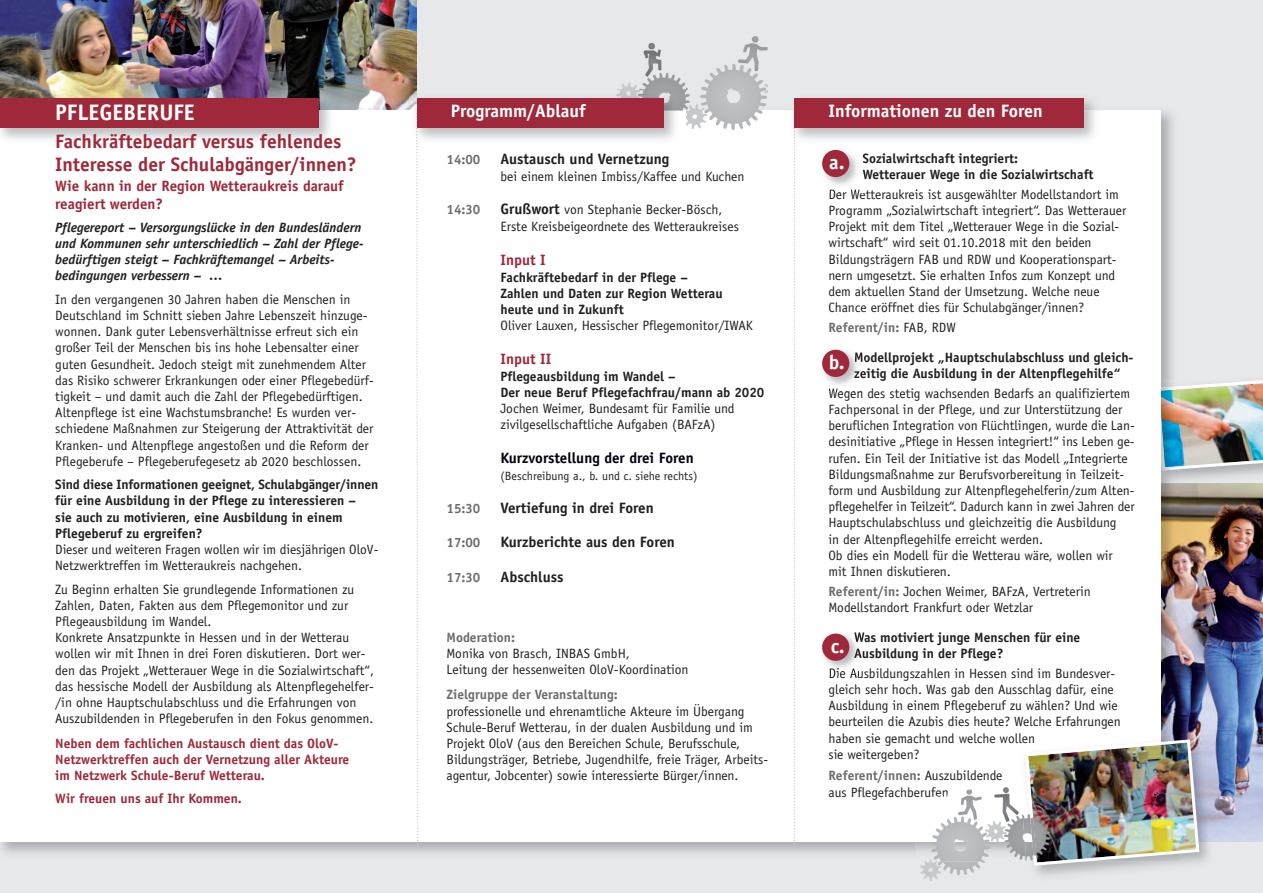
<style>
.page{position:relative;width:1263px;height:893px;background:#e7e8e9}
.page>*{position:absolute;margin:0;border:0;box-sizing:border-box;transform-origin:0 0}
.t1{font:700 22.5px "Officina Sans";color:#fff}
.t2{font:700 19.8px "Officina Sans";color:#fff}
.t3{font:700 19.5px/23.4px "Officina Sans";color:#9f293a}
.t4{font:700 18px "Officina Sans";color:#fff}
.t5{font:700 15px "Officina Sans";color:#231f20}
.t6{font:700 15px/18px "Officina Sans";color:#9f293a}
.t7{font:700 15px "Officina Sans";color:#000012}
.t8{font:13.5px/16.2px "Officina Sans";color:#231f20}
.t9{font:700 13.5px/16.2px "Officina Sans";color:#231f20}
.t10{font:italic 700 13.5px/16.2px "Officina Sans";color:#231f20}
.t11{font:700 13.5px/16.2px "Officina Sans";color:#9f293a}
.t12{font:700 13.5px "Officina Sans";color:#6c6d70}
.t13{font:12px "Officina Sans";color:#231f20}
.s1{font-weight:700;font-size:15px}
.s2{color:#6c6d70}
.s3{font-weight:400}
.s4{font-weight:700;color:#6c6d70}
</style>
<div class="page">
<img style="left:1180px;top:489px;width:83px;height:353px">
<img style="left:1180px;top:378px;width:83px;height:94px">
<img style="left:0;top:0;width:417px;height:104px">
<img style="left:617px;top:36px;width:150px;height:68px">
<img style="left:1161px;top:491px;width:19px;height:243px">
<img style="left:1161px;top:386px;width:19px;height:84px">
<img style="left:1161px;top:389px;width:19px;height:78px">
<img style="left:338px;top:104px;width:72px;height:7px">
<div style="left:0;top:111px;width:1161px;height:731px;background:#fff"></div>
<svg style="left:794px;top:146px;width:1px;height:701px"></svg>
<img style="left:616px;top:91px;width:67px;height:20px">
<svg style="left:410px;top:91px;width:9px;height:756px"></svg>
<img style="left:410px;top:111px;width:265px;height:35px">
<img style="left:416px;top:110px;width:1px;height:36px">
<div style="left:417px;top:98px;width:246px;height:30px;background:#9f293a"></div>
<img style="left:0;top:91px;width:338px;height:48px">
<div style="left:0;top:98px;width:319px;height:30px;background:#9f293a"></div>
<img style="left:794px;top:128px;width:1px;height:18px">
<div style="left:794px;top:98px;width:290px;height:30px;background:#9f293a"></div>
<img style="left:686px;top:104px;width:81px;height:26px">
<img style="left:1180px;top:731px;width:37px;height:111px">
<img style="left:822px;top:633px;width:35px;height:43px">
<svg style="left:854px;top:632px;width:10px;height:10px"></svg>
<svg style="left:854px;top:648px;width:10px;height:10px"></svg>
<img style="left:830px;top:668px;width:33px;height:8px">
<div style="left:822px;top:634px;width:27px;height:27px;background:#9f293a;border-radius:50%"></div>
<img style="left:822px;top:349px;width:35px;height:36px">
<svg style="left:855px;top:352px;width:8px;height:11px"></svg>
<svg style="left:854px;top:370px;width:10px;height:10px"></svg>
<img style="left:829px;top:388px;width:33px;height:4px">
<div style="left:822px;top:350px;width:27px;height:27px;background:#9f293a;border-radius:50%"></div>
<img style="left:822px;top:149px;width:42px;height:43px">
<img style="left:830px;top:190px;width:31px;height:2px">
<div style="left:822px;top:150px;width:27px;height:27px;background:#9f293a;border-radius:50%"></div>
<img style="left:920px;top:861px;width:65px;height:20px">
<img style="left:915px;top:842px;width:108px;height:19px">
<img style="left:932px;top:787px;width:87px;height:55px">
<img style="left:1023px;top:738px;width:178px;height:129px">
<img style="left:1019px;top:778px;width:8px;height:64px">
<img style="left:1027px;top:778px;width:3px;height:83px">
<img style="left:1030px;top:776px;width:25px;height:85px">
<h1 class="t1" style="left:55px;top:104px;width:141px">PFLEGEBERUFE</h1>
<h3 class="t3" style="left:55px;top:131px;width:303px">Fachkräftebedarf versus fehlendes<br>Interesse der Schulabgänger/innen?</h3>
<p class="t6" style="left:55px;top:179px;width:290px">Wie kann in der Region Wetteraukreis darauf reagiert werden?</p>
<p class="t10" style="left:55px;top:220px;width:310px">Pflegereport – Versorgungslücke in den Bundesländern und Kommunen sehr unterschiedlich – Zahl der Pflege&shy;bedürftigen steigt – Fachkräftemangel – Arbeits&shy;bedingungen verbessern – …</p>
<p class="t8" style="left:55px;top:292px;width:320px">In den vergangenen 30 Jahren haben die Menschen in Deutschland im Schnitt sieben Jahre Lebenszeit hinzuge&shy;wonnen. Dank guter Lebensverhältnisse erfreut sich ein großer Teil der Menschen bis ins hohe Lebensalter einer guten Gesundheit. Jedoch steigt mit zunehmendem Alter das Risiko schwerer Erkrankungen oder einer Pflegebedürf&shy;tigkeit – und damit auch die Zahl der Pflegebedürftigen.<br>Altenpflege ist eine Wachstumsbranche! Es wurden ver&shy;schiedene Maßnahmen zur Steigerung der Attraktivität der Kranken- und Altenpflege angestoßen und die Reform der Pflegeberufe – Pflegeberufegesetz ab 2020 beschlossen.</p>
<p class="t9" style="left:55px;top:478px;width:325px">Sind diese Informationen geeignet, Schulabgänger/innen für eine Ausbildung in der Pflege zu interessieren –<br>sie auch zu motivieren, eine Ausbildung in einem Pflegeberuf zu ergreifen?</p>
<p class="t8" style="left:55px;top:542px;width:325px">Dieser und weiteren Fragen wollen wir im diesjährigen OloV-<br>Netzwerktreffen im Wetteraukreis nachgehen.</p>
<p class="t8" style="left:55px;top:582px;width:320px">Zu Beginn erhalten Sie grundlegende Informationen zu Zahlen, Daten, Fakten aus dem Pflegemonitor und zur Pflegeausbildung im Wandel.<br>Konkrete Ansatzpunkte in Hessen und in der Wetterau wollen wir mit Ihnen in drei Foren diskutieren. Dort wer&shy;den das Projekt „Wetterauer Wege in die Sozialwirtschaft“, das hessische Modell der Ausbildung als Altenpflegehelfer-/in ohne Hauptschulabschluss und die Erfahrungen von Auszubildenden in Pflegeberufen in den Fokus genommen.</p>
<p class="t11" style="left:55px;top:736px;width:296px">Neben dem fachlichen Austausch dient das OloV-<br>Netzwerktreffen auch der Vernetzung aller Akteure im Netzwerk Schule-Beruf Wetterau.</p>
<p class="t11" style="left:55px;top:792px;width:188px">Wir freuen uns auf Ihr Kommen.</p>
<h3 class="t4" style="left:451px;top:104px;width:136px">Programm/Ablauf</h3>
<h3 class="t4" style="left:828px;top:104px;width:216px">Informationen zu den Foren</h3>
<p class="t12" style="left:446px;top:154px;width:35px">14:00</p>
<p class="t5" style="left:500px;top:153px;width:170px">Austausch und Vernetzung</p>
<p class="t8" style="left:500px;top:169px;width:245px">bei einem kleinen Imbiss/Kaffee und Kuchen</p>
<p class="t12" style="left:446px;top:205px;width:35px">14:30</p>
<p class="t8" style="left:500px;top:202px;width:240px;line-height:17px"><span class="s1">Grußwort</span> von Stephanie Becker-Bösch,<br>Erste Kreisbeigeordnete des Wetteraukreises</p>
<p class="t6" style="left:500px;top:252px;width:47px">Input I</p>
<p class="t9" style="left:500px;top:270px;width:224px">Fachkräftebedarf in der Pflege –<br>Zahlen und Daten zur Region Wetterau heute und in Zukunft</p>
<p class="t8" style="left:500px;top:319px;width:254px">Oliver Lauxen, Hessischer Pflegemonitor/IWAK</p>
<p class="t6" style="left:500px;top:351px;width:52px">Input II</p>
<p class="t9" style="left:500px;top:369px;width:265px">Pflegeausbildung im Wandel –<br>Der neue Beruf Pflegefachfrau/mann ab 2020</p>
<p class="t8" style="left:500px;top:401px;width:236px">Jochen Weimer, Bundesamt für Familie und zivilgesellschaftliche Aufgaben (BAFzA)</p>
<p class="t7" style="left:500px;top:452px;width:195px">Kurzvorstellung der drei Foren</p>
<p class="t13" style="left:500px;top:471px;width:198px">(Beschreibung a., b. und c. siehe rechts)</p>
<p class="t12" style="left:446px;top:503px;width:35px">15:30</p>
<p class="t5" style="left:500px;top:502px;width:155px">Vertiefung in drei Foren</p>
<p class="t12" style="left:446px;top:538px;width:35px">17:00</p>
<p class="t5" style="left:500px;top:537px;width:176px">Kurzberichte aus den Foren</p>
<p class="t12" style="left:446px;top:572px;width:35px">17:30</p>
<p class="t5" style="left:500px;top:571px;width:65px">Abschluss</p>
<p class="t12" style="left:446px;top:632px;width:70px">Moderation:</p>
<p class="t8" style="left:446px;top:646px;width:243px">Monika von Brasch, INBAS GmbH,<br>Leitung der hessenweiten OloV-Koordination</p>
<p class="t12" style="left:446px;top:690px;width:173px">Zielgruppe der Veranstaltung:</p>
<p class="t8" style="left:446px;top:704px;width:323px">professionelle und ehrenamtliche Akteure im Übergang Schule-Beruf Wetterau, in der dualen Ausbildung und im Projekt OloV (aus den Bereichen Schule, Berufsschule, Bildungsträger, Betriebe, Jugendhilfe, freie Träger, Arbeits&shy;agentur, Jobcenter) sowie interessierte Bürger/innen.</p>
<p class="t9" style="left:862px;top:151px;width:233px">Sozialwirtschaft integriert:<br>Wetterauer Wege in die Sozialwirtschaft</p>
<p class="t8" style="left:828px;top:187px;width:299px">Der Wetteraukreis ist ausgewählter Modellstandort im Programm „Sozialwirtschaft integriert“. Das Wetterauer Projekt mit dem Titel „Wetterauer Wege in die Sozial&shy;wirtschaft“ wird seit 01.10.2018 mit den beiden Bildungsträgern FAB und RDW und Kooperationspart&shy;nern umgesetzt. Sie erhalten Infos zum Konzept und dem aktuellen Stand der Umsetzung. Welche neue Chance eröffnet dies für Schulabgänger/innen?</p>
<p class="t9" style="left:854px;top:314px;width:281px;line-height:29.7px;text-indent:-26px"><span class="s2">Referent/in:</span> <span class="s3">FAB, RDW<br></span>Modellprojekt „Hauptschulabschluss und gleich-</p>
<p class="t9" style="left:854px;top:366px;width:268px">zeitig die Ausbildung in der Altenpflegehilfe“</p>
<p class="t8" style="left:828px;top:386px;width:308px">Wegen des stetig wachsenden Bedarfs an qualifiziertem Fachpersonal in der Pflege, und zur Unterstützung der beruflichen Integration von Flüchtlingen, wurde die Lan&shy;desinitiative „Pflege in Hessen integriert!“ ins Leben ge&shy;rufen. Ein Teil der Initiative ist das Modell „Integrierte Bildungsmaßnahme zur Berufsvorbereitung in Teilzeit&shy;form und Ausbildung zur Altenpflegehelferin/zum Alten&shy;pflegehelfer in Teilzeit“. Dadurch kann in zwei Jahren der Hauptschulabschluss und gleichzeitig die Ausbildung<br>in der Altenpflegehilfe erreicht werden.<br>Ob dies ein Modell für die Wetterau wäre, wollen wir<br>mit Ihnen diskutieren.</p>
<p class="t8" style="left:828px;top:584px;width:264px"><span class="s4">Referent/in:</span> Jochen Weimer, BAFzA, Vertreterin<br>Modellstandort Frankfurt oder Wetzlar</p>
<p class="t9" style="left:854px;top:630px;width:228px">Was motiviert junge Menschen für eine<br>Ausbildung in der Pflege?</p>
<p class="t8" style="left:828px;top:666px;width:294px">Die Ausbildungszahlen in Hessen sind im Bundesver&shy;gleich sehr hoch. Was gab den Ausschlag dafür, eine Ausbildung in einem Pflegeberuf zu wählen? Und wie beurteilen die Azubis dies heute? Welche Erfahrungen haben sie gemacht und welche wollen<br>sie weitergeben?</p>
<p class="t8" style="left:828px;top:769px;width:175px"><span class="s4">Referent/innen:</span> Auszubildende aus Pflegefachberufen</p>
<h2 class="t2" style="left:829px;top:155px;width:17px">a.</h2>
<h2 class="t2" style="left:829px;top:355px;width:17px">b.</h2>
<h2 class="t2" style="left:831px;top:639px;width:15px">c.</h2>
</div>
